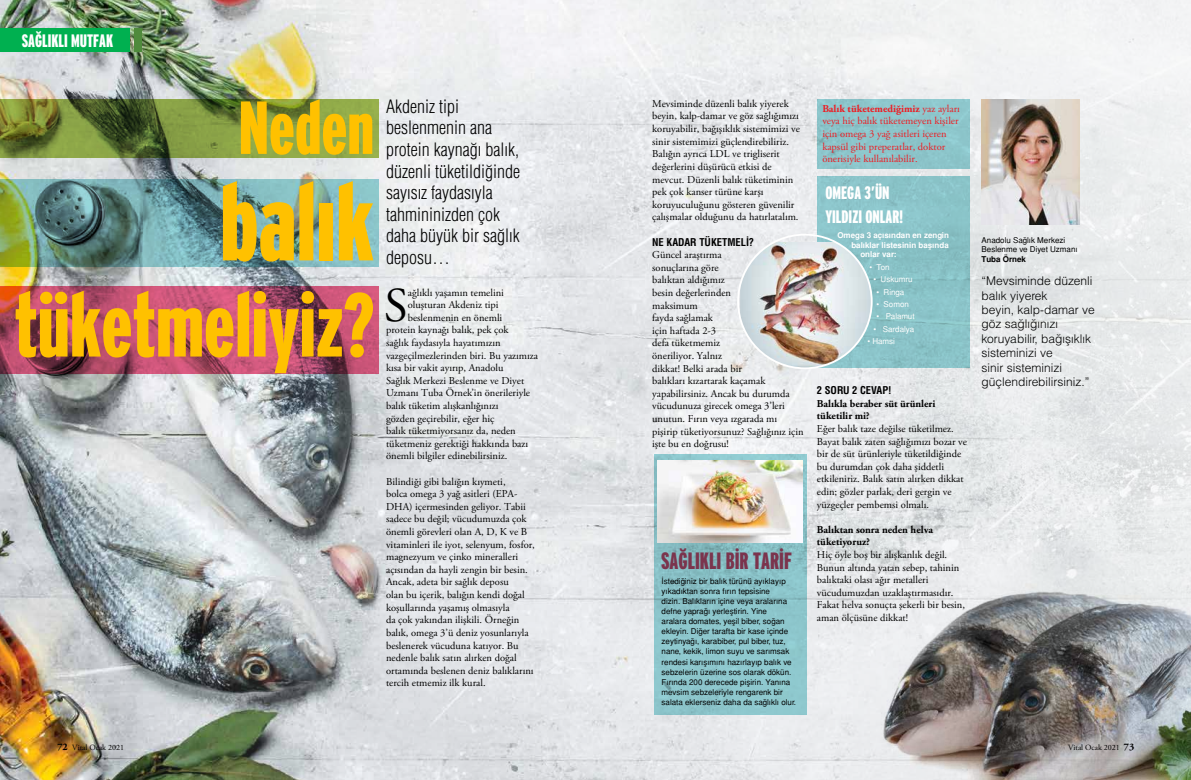
<style>
.page{position:relative;width:1191px;height:780px;background:#fff}
.page>*{position:absolute;margin:0;border:0;box-sizing:border-box;transform-origin:0 0}
.t1{font:900 extra-condensed 108.7px "Interstate";color:#ffc100}
.t2{font:900 extra-condensed 90.2px "Interstate";color:#ffc100}
.t3{font:900 extra-condensed 74.9px "Interstate";color:#ffc100}
.t4{font:48.5px "Adobe Garamond Pro";color:#000}
.t5{font:900 extra-condensed 23.6px "Interstate";color:#7b344d}
.t6{font:18px/21.6px "Helvetica Condensed Light Tr";color:#000}
.t7{font:900 extra-condensed 18px/23.7px "Interstate";color:#fff}
.t8{font:12px/14.4px "Helvetica Light Normal Tr";color:#000}
.t9{font:10.5px/12.6px "Adobe Garamond Pro";color:#000}
.t10{font:10.5px/12.6px "Adobe Garamond Pro";color:#ed1d24}
.t11{font:700 10.5px/12.6px "Adobe Garamond Pro";color:#000}
.t12{font:10.5px "Helvetica Cond Bold Tr";color:#000}
.t13{font:8px/10px "Helvetica Normal Tr";color:#000}
.t14{font:700 8px "Helvetica Tr";color:#fff}
.t15{font:8px "Helvetica Normal Tr";color:#fff}
.t16{font:8px "Adobe Garamond Pro";color:#000}
.t17{font:700 8px "Helvetica Tr";color:#000}
.s1{font-weight:700}
.s2{font-weight:700;font-size:10px}
</style>
<div class="page">
<img style="left:0;top:0;width:1191px;height:780px">
<svg style="left:654px;top:454px;width:152px;height:260px;background:#8cc4ca"></svg>
<img style="left:658px;top:460px;width:144px;height:82px">
<img style="left:981px;top:99px;width:98px;height:125px">
<div style="left:817px;top:176px;width:152px;height:192px;background:#8ac3c8"></div>
<img style="left:853px;top:550px;width:338px;height:230px">
<svg style="left:0;top:100px;width:378px;height:58px;background:#768b3b"></svg>
<div style="left:817px;top:99px;width:152px;height:70px;background:#8cc5cb"></div>
<img style="left:0;top:179px;width:378px;height:87px">
<svg style="left:0;top:286px;width:378px;height:88px;background:#af4a68"></svg>
<img style="left:740px;top:242px;width:131px;height:126px">
<div style="left:134px;top:28px;width:8px;height:24px;background:#4f8a3c"></div>
<div style="left:0;top:28px;width:129px;height:24px;background:#00b050"></div>
<h3 class="t7" style="left:22px;top:28px;width:93px">SAĞLIKLI MUTFAK</h3>
<h3 class="t3" style="left:238px;top:86px;width:137px">Neden</h3>
<h1 class="t1" style="left:220px;top:162px;width:155px">balık</h1>
<h2 class="t2" style="left:14px;top:275px;width:361px">tüketmeliyiz?</h2>
<h3 class="t6" style="left:386px;top:95px;width:135px">Akdeniz tipi beslenmenin ana protein kaynağı balık, düzenli tüketildiğinde sayısız faydasıyla tahmininizden çok daha büyük bir sağlık deposu…</h3>
<h3 class="t4" style="left:384px;top:276px;width:25px">S</h3>
<p class="t9" style="left:408px;top:286px;width:98px">ağlıklı yaşamın temelini</p>
<p class="t9" style="left:408px;top:299px;width:92px">oluşturan Akdeniz tipi</p>
<p class="t9" style="left:408px;top:311px;width:96px">beslenmenin en önemli</p>
<p class="t9" style="left:386px;top:324px;width:124px">protein kaynağı balık, pek çok</p>
<p class="t9" style="left:386px;top:336px;width:116px">sağlık faydasıyla hayatımızın</p>
<p class="t9" style="left:386px;top:349px;width:153px">vazgeçilmezlerinden biri. Bu yazımıza</p>
<p class="t9" style="left:386px;top:362px;width:119px">kısa bir vakit ayırıp, Anadolu</p>
<p class="t9" style="left:386px;top:374px;width:140px">Sağlık Merkezi Beslenme ve Diyet</p>
<p class="t9" style="left:386px;top:387px;width:145px">Uzmanı Tuba Örnek’in önerileriyle</p>
<p class="t9" style="left:386px;top:399px;width:114px">balık tüketim alışkanlığınızı</p>
<p class="t9" style="left:386px;top:412px;width:110px">gözden geçirebilir, eğer hiç</p>
<p class="t9" style="left:386px;top:425px;width:131px">balık tüketmiyorsanız da, neden</p>
<p class="t9" style="left:386px;top:437px;width:144px">tüketmeniz gerektiği hakkında bazı</p>
<p class="t9" style="left:386px;top:450px;width:123px">önemli bilgiler edinebilirsiniz.</p>
<p class="t9" style="left:386px;top:475px;width:150px">Bilindiği gibi balığın kıymeti,<br>bolca omega 3 yağ asitleri (EPA-DHA) içermesinden geliyor. Tabii sadece bu değil; vücudumuzda çok önemli görevleri olan A, D, K ve B vitaminleri ile iyot, selenyum, fosfor, magnezyum ve çinko mineralleri açısından da hayli zengin bir besin.<br>Ancak, adeta bir sağlık deposu<br>olan bu içerik, balığın kendi doğal koşullarında yaşamış olmasıyla<br>da çok yakından ilişkili. Örneğin balık, omega 3’ü deniz yosunlarıyla beslenerek vücuduna katıyor. Bu nedenle balık satın alırken doğal ortamında beslenen deniz balıklarını tercih etmemiz ilk kural.</p>
<p class="t9" style="left:652px;top:98px;width:149px">Mevsiminde düzenli balık yiyerek beyin, kalp-damar ve göz sağlığımızı koruyabilir, bağışıklık sistemimizi ve sinir sistemimizi güçlendirebiliriz.<br>Balığın ayrıca LDL ve trigliserit değerlerini düşürücü etkisi de mevcut. Düzenli balık tüketiminin pek çok kanser türüne karşı koruyuculuğunu gösteren güvenilir çalışmalar olduğunu da hatırlatalım.</p>
<p class="t12" style="left:652px;top:235px;width:103px">NE KADAR TÜKETMELİ?</p>
<p class="t9" style="left:652px;top:249px;width:153px">Güncel araştırma<br>sonuçlarına göre<br>balıktan aldığımız<br>besin değerlerinden<br>maksimum<br>fayda sağlamak<br>için haftada 2-3<br>defa tüketmemiz<br>öneriliyor. Yalnız<br>dikkat! Belki arada bir<br>balıkları kızartarak kaçamak yapabilirsiniz. Ancak bu durumda vücudunuza girecek omega 3’leri unutun. Fırın veya ızgarada mı pişirip tüketiyorsunuz? Sağlığınız için işte bu en doğrusu!</p>
<h3 class="t5" style="left:661px;top:547px;width:132px">SAĞLIKLI BİR TARİF</h3>
<p class="t13" style="left:661px;top:576px;width:136px">İstediğiniz bir balık türünü ayıklayıp yıkadıktan sonra fırın tepsisine<br>dizin. Balıkların içine veya aralarına defne yaprağı yerleştirin. Yine<br>aralara domates, yeşil biber, soğan ekleyin. Diğer tarafta bir kase içinde zeytinyağı, karabiber, pul biber, tuz, nane, kekik, limon suyu ve sarımsak rendesi karışımını hazırlayıp balık ve sebzelerin üzerine sos olarak dökün.<br>Fırında 200 derecede pişirin. Yanına mevsim sebzeleriyle rengarenk bir salata eklerseniz daha da sağlıklı olur.</p>
<p class="t10" style="left:822px;top:103px;width:139px"><span class="s1">Balık tüketemediğimiz</span> yaz ayları veya hiç balık tüketemeyen kişiler için omega 3 yağ asitleri içeren kapsül gibi preperatlar, doktor önerisiyle kullanılabilir.</p>
<h3 class="t7" style="left:825px;top:181px;width:79px">OMEGA 3’ÜN<br>YILDIZI ONLAR!</h3>
<p class="t14" style="left:837px;top:230px;width:113px">Omega 3 açısından en zengin</p>
<p class="t14" style="left:851px;top:240px;width:99px">balıklar listesinin başında</p>
<p class="t14" style="left:860px;top:249px;width:38px">onlar var:</p>
<p class="t15" style="left:869px;top:262px;width:22px">• Ton</p>
<p class="t15" style="left:873px;top:274px;width:41px">• Uskumru</p>
<p class="t15" style="left:876px;top:287px;width:30px">• Ringa</p>
<p class="t15" style="left:876px;top:299px;width:34px">• Somon</p>
<p class="t15" style="left:876px;top:312px;width:40px">• Palamut</p>
<p class="t15" style="left:873px;top:324px;width:42px">• Sardalya</p>
<p class="t15" style="left:867px;top:336px;width:29px">• Hamsi</p>
<p class="t12" style="left:817px;top:384px;width:76px">2 SORU 2 CEVAP!</p>
<p class="t11" style="left:817px;top:397px;width:120px">Balıkla beraber süt ürünleri tüketilir mi?</p>
<p class="t9" style="left:817px;top:422px;width:152px">Eğer balık taze değilse tüketilmez.<br>Bayat balık zaten sağlığımızı bozar ve bir de süt ürünleriyle tüketildiğinde bu durumdan çok daha şiddetli etkileniriz. Balık satın alırken dikkat edin; gözler parlak, deri gergin ve yüzgeçler pembemsi olmalı.</p>
<p class="t11" style="left:817px;top:523px;width:118px">Balıktan sonra neden helva tüketiyoruz?</p>
<p class="t9" style="left:817px;top:548px;width:150px">Hiç öyle boş bir alışkanlık değil.<br>Bunun altında yatan sebep, tahinin balıktaki olası ağır metalleri vücudumuzdan uzaklaştırmasıdır.<br>Fakat helva sonuçta şekerli bir besin, aman ölçüsüne dikkat!</p>
<p class="t13" style="left:981px;top:235px;width:98px;line-height:9.6px">Anadolu Sağlık Merkezi<br>Beslenme ve Diyet Uzmanı</p>
<p class="t17" style="left:981px;top:254px;width:46px">Tuba Örnek</p>
<p class="t8" style="left:981px;top:273px;width:115px">“Mevsiminde düzenli balık yiyerek<br>beyin, kalp-damar ve göz sağlığınızı koruyabilir, bağışıklık sisteminizi ve<br>sinir sisteminizi güçlendirebilirsiniz.”</p>
<p class="t16" style="left:57px;top:743px;width:68px"><span class="s2">72</span> Vital Ocak 2021</p>
<p class="t16" style="left:1068px;top:743px;width:68px">Vital Ocak 2021 <span class="s2">73</span></p>
</div>
